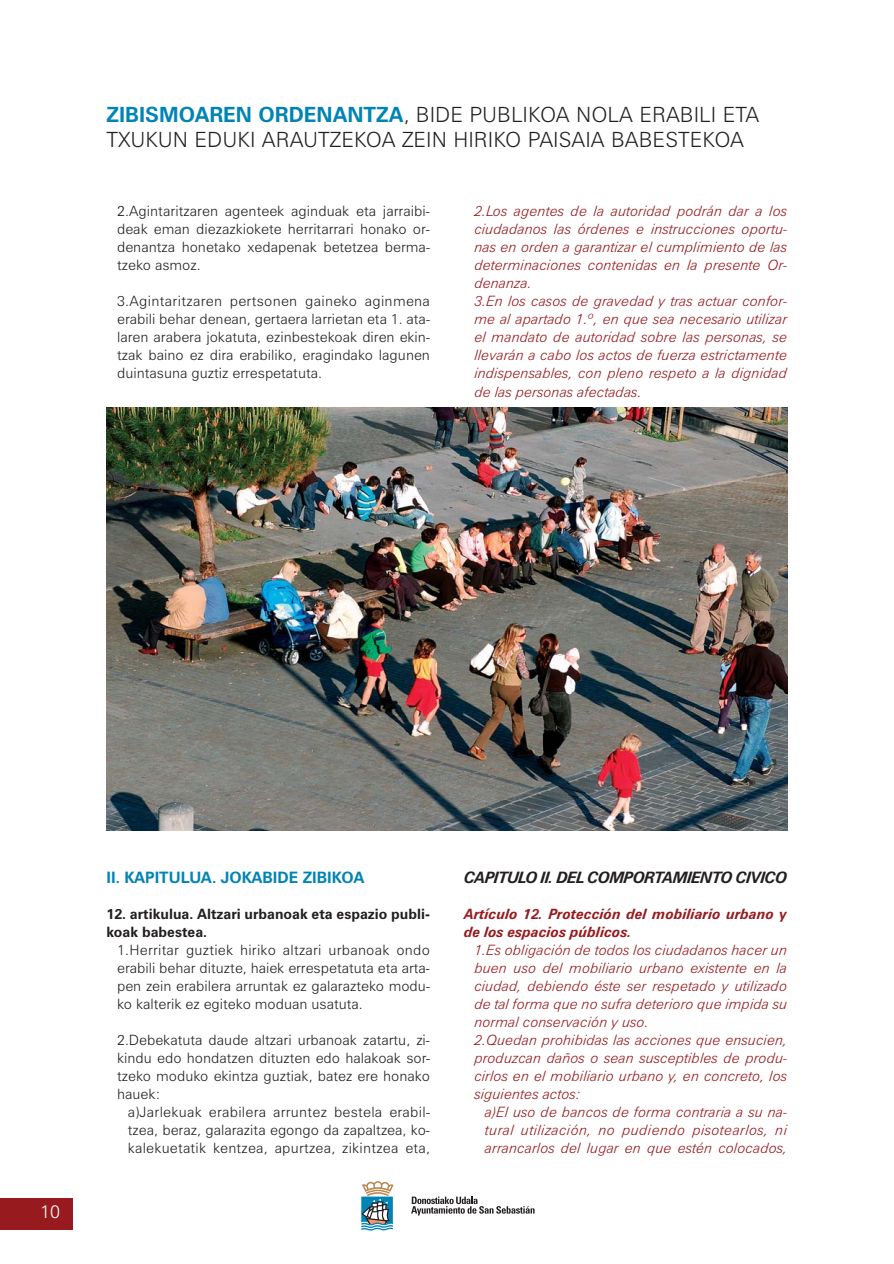
<style>
.page{position:relative;width:894px;height:1264px;background:#fff}
.page>*{position:absolute;margin:0;border:0;box-sizing:border-box;transform-origin:0 0}
.t1{font:300 21px/25.2px "Zurich BT";color:#231f20}
.t2{font:300 18px "Zurich BT";color:#fff}
.t3{font:italic 700 15.75px "Zurich BT";letter-spacing:-.035em;color:#231f20}
.t4{font:700 15.75px "Zurich BT";color:#0084b5}
.t5{font:italic 300 14.25px/18px "Zurich BT";color:#971b1e}
.t6{font:300 14.25px/18px "Zurich BT";color:#231f20;text-align:justify}
.t7{font:italic 700 14.25px/18px "Zurich BT";color:#971b1e}
.t8{font:700 14.25px/18px "Zurich BT";color:#231f20}
.s1{font-weight:700;color:#0084b5}
</style>
<div class="page">
<img style="left:0;top:407px;width:788px;height:824px">
<h1 class="t1" style="left:106px;top:104px;width:654px"><span class="s1">ZIBISMOAREN ORDENANTZA</span>, BIDE PUBLIKOA NOLA ERABILI ETA<br>TXUKUN EDUKI ARAUTZEKOA ZEIN HIRIKO PAISAIA BABESTEKOA</h1>
<p class="t6" style="left:117px;top:204px;width:314px">2.Agintaritzaren agenteek aginduak eta jarraibi&shy;deak eman diezazkiokete herritarrari honako or&shy;denantza honetako xedapenak betetzea berma&shy;tzeko asmoz.</p>
<p class="t6" style="left:117px;top:294px;width:314px">3.Agintaritzaren pertsonen gaineko aginmena erabili behar denean, gertaera larrietan eta 1. ata&shy;laren arabera jokatuta, ezinbestekoak diren ekin&shy;tzak baino ez dira erabiliko, eragindako lagunen duintasuna guztiz errespetatuta.</p>
<p class="t5" style="left:474px;top:203px;width:314px">2.Los agentes de la autoridad podrán dar a los ciudadanos las órdenes e instrucciones oportu&shy;nas en orden a garantizar el cumplimiento de las determinaciones contenidas en la presente Or&shy;denanza.<br>3.En los casos de gravedad y tras actuar confor&shy;me al apartado 1.º, en que sea necesario utilizar el mandato de autoridad sobre las personas, se llevarán a cabo los actos de fuerza estrictamente indispensables, con pleno respeto a la dignidad de las personas afectadas.</p>
<p class="t2" style="left:40px;top:1205px;width:21px">10</p>
<p class="t4" style="left:106px;top:871px;width:259px">II. KAPITULUA. JOKABIDE ZIBIKOA</p>
<p class="t8" style="left:106px;top:905px;width:325px">12. artikulua. Altzari urbanoak eta espazio publi&shy;koak babestea.</p>
<p class="t6" style="left:117px;top:942px;width:314px">1.Herritar guztiek hiriko altzari urbanoak ondo erabili behar dituzte, haiek errespetatuta eta arta&shy;pen zein erabilera arruntak ez galarazteko modu&shy;ko kalterik ez egiteko moduan usatuta.</p>
<p class="t6" style="left:117px;top:1032px;width:314px">2.Debekatuta daude altzari urbanoak zatartu, zi&shy;kindu edo hondatzen dituzten edo halakoak sor&shy;tzeko moduko ekintza guztiak, batez ere honako hauek:</p>
<p class="t6" style="left:128px;top:1104px;width:303px">a)Jarlekuak erabilera arruntez bestela erabil&shy;tzea, beraz, galarazita egongo da zapaltzea, ko&shy;kalekuetatik kentzea, apurtzea, zikintzea eta,</p>
<p class="t3" style="left:464px;top:871px;width:325px">CAPITULO II. DEL COMPORTAMIENTO CIVICO</p>
<p class="t7" style="left:464px;top:905px;width:325px">Artículo 12. Protección del mobiliario urbano y de los espacios públicos.</p>
<p class="t5" style="left:474px;top:941px;width:314px">1.Es obligación de todos los ciudadanos hacer un buen uso del mobiliario urbano existente en la ciudad, debiendo éste ser respetado y utilizado de tal forma que no sufra deterioro que impida su normal conservación y uso.<br>2.Quedan prohibidas las acciones que ensucien, produzcan daños o sean susceptibles de produ&shy;cirlos en el mobiliario urbano y, en concreto, los siguientes actos:</p>
<p class="t5" style="left:485px;top:1103px;width:304px;text-align:justify">a)El uso de bancos de forma contraria a su na&shy;tural utilización, no pudiendo pisotearlos, ni arrancarlos del lugar en que estén colocados,</p>
</div>
